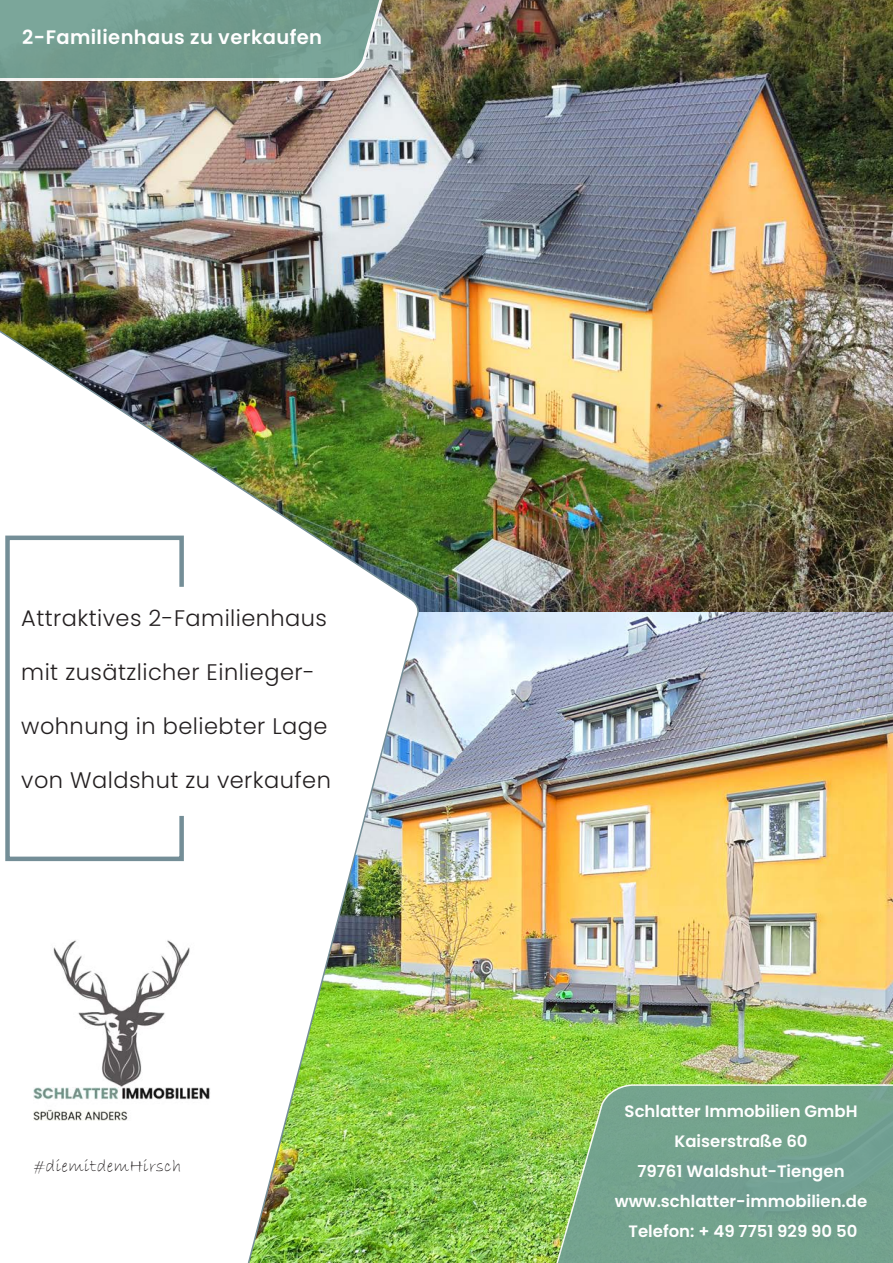
<style>
.page{position:relative;width:893px;height:1263px;background:#fff}
.page>*{position:absolute;margin:0;border:0;box-sizing:border-box;transform-origin:0 0}
.t1{font:300 22.5px "Poppins";letter-spacing:.02em;color:#231f20}
.t2{font:600 19.5px "Poppins";letter-spacing:.02em;color:#fff}
.t3{font:18px "Bradley Hand ITC";letter-spacing:.02em;color:#231f20}
.t4{font:600 16.5px "Poppins";color:#fff}
</style>
<div class="page">
<img style="left:0;top:0;width:893px;height:612px">
<svg style="left:0;top:0;width:434px;height:82px;background:#7e9e90"></svg>
<img style="left:422px;top:612px;width:471px;height:651px">
<svg style="left:531px;top:1083px;width:362px;height:180px;background:#79a885"></svg>
<img style="left:0;top:252px;width:422px;height:1011px">
<svg style="left:3px;top:533px;width:183px;height:330px"></svg>
<img style="left:33px;top:939px;width:178px;height:182px">
<p class="t2" style="left:22px;top:26px;width:301px">2-Familienhaus zu verkaufen</p>
<p class="t1" style="left:21px;top:605px;width:307px">Attraktives 2-Familienhaus</p>
<p class="t1" style="left:21px;top:659px;width:295px">mit zusätzlicher Einlieger-</p>
<p class="t1" style="left:21px;top:713px;width:308px">wohnung in beliebter Lage</p>
<p class="t1" style="left:21px;top:767px;width:311px">von Waldshut zu verkaufen</p>
<p class="t3" style="left:34px;top:1154px;width:149px">#diemitdemHirsch</p>
<p class="t4" style="left:625px;top:1101px;width:234px">Schlatter Immobilien GmbH</p>
<p class="t4" style="left:674px;top:1131px;width:135px">Kaiserstraße 60</p>
<p class="t4" style="left:637px;top:1161px;width:209px">79761 Waldshut-Tiengen</p>
<p class="t4" style="left:615px;top:1191px;width:254px">www.schlatter-immobilien.de</p>
<p class="t4" style="left:629px;top:1221px;width:230px">Telefon: + 49 7751 929 90 50</p>
</div>
